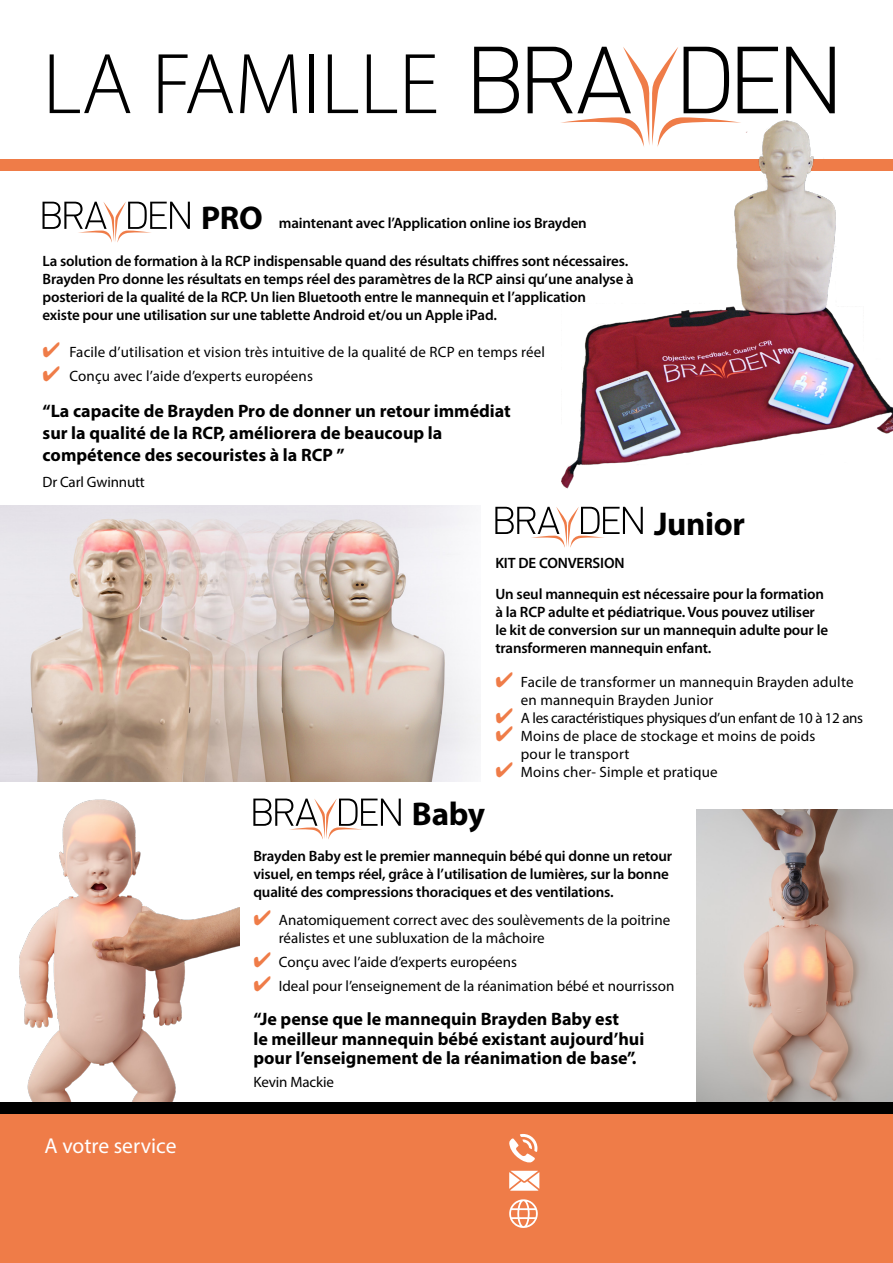
<style>
.page{position:relative;width:893px;height:1263px;background:#fff}
.page>*{position:absolute;margin:0;border:0;box-sizing:border-box;transform-origin:0 0}
.t1{font:300 87px "Myriad Pro";color:#000}
.t2{font:700 33px "Myriad Pro";letter-spacing:-.01em;color:#000}
.t3{font:21.6px "Myriad Pro";color:#fff}
.t4{font:700 18px/22px "Myriad Pro";color:#000}
.t5{font:600 15px/18px "Myriad Pro";letter-spacing:-.01em;color:#000}
.t6{font:15px/18px "Myriad Pro";color:#000}
.t7{font:15px "Myriad Pro";letter-spacing:-.025em;color:#000}
.s1{color:#ef7c48}
</style>
<div class="page">
<img style="left:19px;top:800px;width:220px;height:302px">
<img style="left:696px;top:809px;width:197px;height:293px">
<svg style="left:474px;top:47px;width:45px;height:66px"></svg>
<svg style="left:786px;top:47px;width:49px;height:66px"></svg>
<svg style="left:528px;top:47px;width:250px;height:73px"></svg>
<div style="left:0;top:159px;width:893px;height:12px;background:#ef7c48"></div>
<img style="left:0;top:506px;width:480px;height:275px">
<svg style="left:495px;top:507px;width:148px;height:41px"></svg>
<img style="left:561px;top:120px;width:332px;height:369px">
<svg style="left:43px;top:202px;width:147px;height:41px"></svg>
<div style="left:0;top:1111px;width:893px;height:152px;background:#ef7c48"></div>
<svg style="left:509px;top:1134px;width:28px;height:29px"></svg>
<svg style="left:509px;top:1171px;width:30px;height:20px"></svg>
<svg style="left:509px;top:1199px;width:29px;height:29px"></svg>
<div style="left:0;top:1102px;width:893px;height:12px;background:#000"></div>
<svg style="left:253px;top:798px;width:148px;height:41px"></svg>
<p class="t1" style="left:43px;top:32px;width:398px">LA FAMILLE</p>
<p class="t2" style="left:201px;top:197px;width:63px">PRO</p>
<p class="t5" style="left:43px;top:252px;width:593px">La solution de formation à la RCP indispensable quand des résultats chiffres sont nécessaires.<br>Brayden Pro donne les résultats en temps réel des paramètres de la RCP ainsi qu’une analyse à posteriori de la qualité de la RCP. Un lien Bluetooth entre le mannequin et l’application<br>existe pour une utilisation sur une tablette Android et/ou un Apple iPad.</p>
<p class="t6" style="left:43px;top:343px;width:504px"><span class="s1">✔</span> Facile d’utilisation et vision très intuitive de la qualité de RCP en temps réel</p>
<p class="t6" style="left:43px;top:367px;width:272px"><span class="s1">✔</span> Conçu avec l’aide d’experts européens</p>
<p class="t4" style="left:43px;top:399px;width:470px">“La capacite de Brayden Pro de donner un retour immédiat sur la qualité de la RCP, améliorera de beaucoup la compétence des secouristes à la RCP ”</p>
<p class="t6" style="left:43px;top:473px;width:104px">Dr Carl Gwinnutt</p>
<p class="t5" style="left:279px;top:214px;width:309px">maintenant avec l’Application online ios Brayden</p>
<p class="t2" style="left:654px;top:502px;width:93px">Junior</p>
<p class="t5" style="left:495px;top:554px;width:131px">KIT DE CONVERSION</p>
<p class="t5" style="left:495px;top:585px;width:334px">Un seul mannequin est nécessaire pour la formation à la RCP adulte et pédiatrique. Vous pouvez utiliser le kit de conversion sur un mannequin adulte pour le transformeren mannequin enfant.</p>
<p class="t6" style="left:521px;top:673px;width:334px;text-indent:-26px"><span class="s1">✔</span> Facile de transformer un mannequin Brayden adulte en mannequin Brayden Junior</p>
<p class="t7" style="left:495px;top:709px;width:369px"><span class="s1">✔</span> A les caractéristiques physiques d’un enfant de 10 à 12 ans</p>
<p class="t6" style="left:521px;top:727px;width:296px;text-indent:-26px"><span class="s1">✔</span> Moins de place de stockage et moins de poids pour le transport</p>
<p class="t6" style="left:495px;top:763px;width:224px"><span class="s1">✔</span> Moins cher- Simple et pratique</p>
<p class="t3" style="left:45px;top:1132px;width:133px">A votre service</p>
<p class="t2" style="left:412px;top:793px;width:75px">Baby</p>
<p class="t5" style="left:253px;top:847px;width:420px">Brayden Baby est le premier mannequin bébé qui donne un retour visuel, en temps réel, grâce à l’utilisation de lumières, sur la bonne qualité des compressions thoraciques et des ventilations.</p>
<p class="t6" style="left:279px;top:910px;width:393px;text-indent:-26px"><span class="s1">✔</span> Anatomiquement correct avec des soulèvements de la poitrine réalistes et une subluxation de la mâchoire</p>
<p class="t6" style="left:253px;top:952px;width:265px"><span class="s1">✔</span> Conçu avec l’aide d’experts européens</p>
<p class="t6" style="left:253px;top:976px;width:423px"><span class="s1">✔</span> Ideal pour l’enseignement de la réanimation bébé et nourrisson</p>
<p class="t4" style="left:253px;top:1009px;width:392px;line-height:19.5px">“Je pense que le mannequin Brayden Baby est<br>le meilleur mannequin bébé existant aujourd’hui pour l’enseignement de la réanimation de base”.</p>
<p class="t6" style="left:253px;top:1072px;width:82px">Kevin Mackie</p>
</div>
